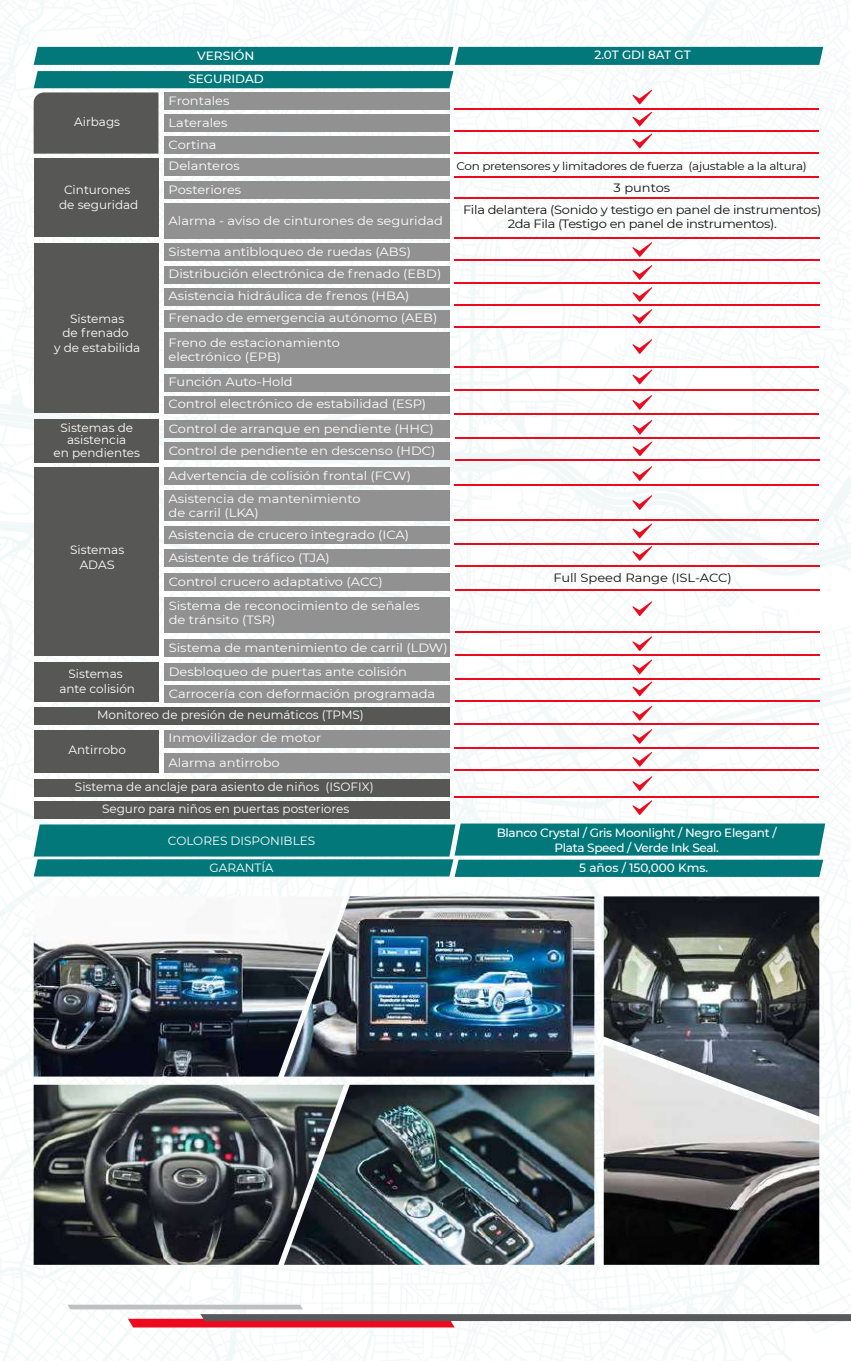
<style>
.page{position:relative;width:851px;height:1361px;background:#fff}
.page>*{position:absolute;margin:0;border:0;box-sizing:border-box;transform-origin:0 0}
.t1{font:12px/24px "Montserrat";color:#fff;scale:1.08 1}
.t2{font:12px/14.4px "Montserrat";color:#fff;text-align:center}
.t3{font:12px/21.8px "Montserrat";letter-spacing:-.025em;color:#13100d;text-align:center;scale:1.08 1}
.t4{font:500 12px/14.4px "Montserrat";letter-spacing:-.025em;color:#fff;text-align:center}
.t5{font:500 12px "Montserrat";color:#fff}
.t6{font:12px "Montserrat";color:#13100d;scale:1.08 1}
.t7{font:11px "Montserrat";letter-spacing:-.025em;color:#13100d;scale:1.08 1}
</style>
<div class="page">
<img style="left:1px;top:0;width:849px;height:1360px">
<svg style="left:67px;top:1304px;width:783px;height:23px"></svg>
<hr style="left:454px;top:108px;width:365px;height:2px;background:#eb0a1e">
<hr style="left:454px;top:176px;width:365px;height:2px;background:#eb0a1e">
<hr style="left:454px;top:198px;width:365px;height:1px;background:#eb0a1e">
<hr style="left:454px;top:237px;width:365px;height:2px;background:#eb0a1e">
<hr style="left:454px;top:259px;width:365px;height:2px;background:#eb0a1e">
<hr style="left:454px;top:283px;width:365px;height:1px;background:#eb0a1e">
<hr style="left:454px;top:367px;width:365px;height:1px;background:#eb0a1e">
<hr style="left:454px;top:413px;width:365px;height:2px;background:#eb0a1e">
<hr style="left:455px;top:437px;width:364px;height:2px;background:#eb0a1e">
<hr style="left:455px;top:459px;width:364px;height:2px;background:#eb0a1e">
<hr style="left:454px;top:484px;width:365px;height:2px;background:#eb0a1e">
<hr style="left:454px;top:519px;width:365px;height:2px;background:#eb0a1e">
<hr style="left:454px;top:543px;width:365px;height:1px;background:#eb0a1e">
<hr style="left:454px;top:747px;width:365px;height:2px;background:#eb0a1e">
<hr style="left:454px;top:769px;width:365px;height:2px;background:#eb0a1e">
<hr style="left:454px;top:796px;width:365px;height:1px;background:#eb0a1e">
<hr style="left:454px;top:723px;width:365px;height:2px;background:#eb0a1e">
<hr style="left:454px;top:130px;width:365px;height:2px;background:#eb0a1e">
<hr style="left:454px;top:390px;width:365px;height:1px;background:#eb0a1e">
<hr style="left:454px;top:152px;width:365px;height:2px;background:#eb0a1e">
<hr style="left:454px;top:305px;width:365px;height:1px;background:#eb0a1e">
<hr style="left:454px;top:327px;width:365px;height:1px;background:#eb0a1e">
<hr style="left:454px;top:565px;width:365px;height:2px;background:#eb0a1e">
<hr style="left:454px;top:589px;width:365px;height:2px;background:#eb0a1e">
<hr style="left:454px;top:631px;width:365px;height:1px;background:#eb0a1e">
<hr style="left:454px;top:654px;width:365px;height:2px;background:#eb0a1e">
<hr style="left:454px;top:678px;width:365px;height:2px;background:#eb0a1e">
<hr style="left:454px;top:700px;width:365px;height:2px;background:#eb0a1e">
<svg style="left:632px;top:242px;width:20px;height:15px"></svg>
<svg style="left:632px;top:265px;width:20px;height:15px"></svg>
<svg style="left:632px;top:395px;width:20px;height:15px"></svg>
<svg style="left:632px;top:419px;width:20px;height:15px"></svg>
<svg style="left:632px;top:441px;width:20px;height:15px"></svg>
<svg style="left:632px;top:466px;width:20px;height:15px"></svg>
<svg style="left:632px;top:495px;width:20px;height:15px"></svg>
<svg style="left:632px;top:523px;width:20px;height:15px"></svg>
<svg style="left:632px;top:729px;width:20px;height:15px"></svg>
<svg style="left:632px;top:752px;width:20px;height:15px"></svg>
<svg style="left:632px;top:776px;width:20px;height:15px"></svg>
<svg style="left:632px;top:800px;width:20px;height:15px"></svg>
<svg style="left:632px;top:89px;width:20px;height:15px"></svg>
<svg style="left:34px;top:71px;width:419px;height:83px"></svg>
<div style="left:164px;top:159px;width:285px;height:17px;background:#919191"></div>
<div style="left:164px;top:181px;width:285px;height:17px;background:#919191"></div>
<div style="left:164px;top:203px;width:285px;height:36px;background:#919191"></div>
<div style="left:164px;top:244px;width:285px;height:17px;background:#919191"></div>
<div style="left:164px;top:266px;width:285px;height:17px;background:#919191"></div>
<div style="left:164px;top:332px;width:285px;height:36px;background:#919191"></div>
<div style="left:164px;top:397px;width:285px;height:17px;background:#919191"></div>
<div style="left:164px;top:420px;width:285px;height:18px;background:#919191"></div>
<div style="left:164px;top:443px;width:285px;height:17px;background:#919191"></div>
<div style="left:164px;top:468px;width:285px;height:17px;background:#919191"></div>
<div style="left:164px;top:490px;width:285px;height:31px;background:#919191"></div>
<div style="left:164px;top:526px;width:285px;height:17px;background:#919191"></div>
<div style="left:164px;top:731px;width:285px;height:17px;background:#919191"></div>
<div style="left:164px;top:753px;width:285px;height:20px;background:#919191"></div>
<div style="left:34px;top:779px;width:415px;height:17px;background:#575756"></div>
<div style="left:34px;top:802px;width:415px;height:17px;background:#575756"></div>
<div style="left:34px;top:159px;width:124px;height:78px;background:#575756"></div>
<div style="left:34px;top:244px;width:124px;height:169px;background:#575756"></div>
<div style="left:34px;top:419px;width:125px;height:43px;background:#575756"></div>
<div style="left:34px;top:468px;width:124px;height:188px;background:#575756"></div>
<div style="left:34px;top:662px;width:124px;height:39px;background:#575756"></div>
<div style="left:34px;top:731px;width:124px;height:42px;background:#575756"></div>
<div style="left:164px;top:92px;width:285px;height:18px;background:#919191"></div>
<svg style="left:34px;top:823px;width:791px;height:54px;background:#1a8587"></svg>
<svg style="left:632px;top:111px;width:20px;height:15px"></svg>
<div style="left:164px;top:114px;width:285px;height:18px;background:#919191"></div>
<div style="left:164px;top:374px;width:285px;height:17px;background:#919191"></div>
<svg style="left:632px;top:706px;width:20px;height:15px"></svg>
<div style="left:34px;top:707px;width:415px;height:17px;background:#575756"></div>
<div style="left:34px;top:47px;width:789px;height:18px;background:#02787b"></div>
<svg style="left:632px;top:133px;width:20px;height:15px"></svg>
<div style="left:164px;top:136px;width:285px;height:18px;background:#919191"></div>
<svg style="left:632px;top:287px;width:20px;height:15px"></svg>
<div style="left:164px;top:288px;width:285px;height:17px;background:#919191"></div>
<div style="left:164px;top:310px;width:285px;height:17px;background:#919191"></div>
<svg style="left:632px;top:546px;width:20px;height:15px"></svg>
<div style="left:164px;top:549px;width:285px;height:17px;background:#919191"></div>
<div style="left:164px;top:573px;width:285px;height:17px;background:#919191"></div>
<svg style="left:632px;top:601px;width:20px;height:15px"></svg>
<div style="left:164px;top:597px;width:285px;height:35px;background:#919191"></div>
<div style="left:164px;top:639px;width:285px;height:17px;background:#919191"></div>
<div style="left:164px;top:663px;width:285px;height:17px;background:#919191"></div>
<div style="left:164px;top:685px;width:285px;height:17px;background:#919191"></div>
<svg style="left:632px;top:309px;width:20px;height:15px"></svg>
<svg style="left:632px;top:339px;width:20px;height:15px"></svg>
<svg style="left:632px;top:369px;width:20px;height:15px"></svg>
<svg style="left:632px;top:659px;width:20px;height:15px"></svg>
<svg style="left:632px;top:636px;width:20px;height:15px"></svg>
<svg style="left:632px;top:681px;width:20px;height:15px"></svg>
<img style="left:34px;top:896px;width:250px;height:180px">
<img style="left:34px;top:1084px;width:250px;height:180px">
<img style="left:284px;top:1084px;width:310px;height:180px">
<img style="left:603px;top:896px;width:216px;height:148px">
<img style="left:284px;top:896px;width:310px;height:180px">
<img style="left:603px;top:1044px;width:216px;height:220px">
<p class="t5" style="left:197px;top:47px;width:59px">VERSIÓN</p>
<p class="t5" style="left:188px;top:70px;width:77px">SEGURIDAD</p>
<p class="t2" style="left:74px;top:115px;width:47px">Airbags</p>
<p class="t2" style="left:59px;top:182px;width:81px">Cinturones de seguridad</p>
<p class="t2" style="left:54px;top:311px;width:88px">Sistemas<br>de frenado<br>y de estabilida</p>
<p class="t2" style="left:53px;top:420px;width:88px;line-height:12.8px">Sistemas de asistencia<br>en pendientes</p>
<p class="t2" style="left:70px;top:542px;width:56px">Sistemas<br>ADAS</p>
<p class="t2" style="left:59px;top:666px;width:77px">Sistemas ante colisión</p>
<p class="t1" style="left:169px;top:88px;width:58px">Frontales</p>
<p class="t1" style="left:169px;top:110px;width:56px">Laterales</p>
<p class="t1" style="left:169px;top:132px;width:46px">Cortina</p>
<p class="t1" style="left:169px;top:153px;width:69px">Delanteros<br>Posteriores</p>
<p class="t1" style="left:169px;top:208px;width:255px">Alarma - aviso de cinturones de seguridad</p>
<p class="t1" style="left:169px;top:240px;width:254px;line-height:22.4px">Sistema antibloqueo de ruedas (ABS)<br>Distribución electrónica de frenado (EBD)</p>
<p class="t1" style="left:169px;top:284px;width:250px;line-height:22px">Asistencia hidráulica de frenos (HBA)<br>Frenado de emergencia autónomo (AEB)</p>
<p class="t1" style="left:169px;top:335px;width:160px;line-height:14.4px">Freno de estacionamiento electrónico (EPB)</p>
<p class="t1" style="left:169px;top:390px;width:247px;line-height:25.2px">Control electrónico de estabilidad (ESP)<br>Control de arranque en pendiente (HHC)</p>
<p class="t1" style="left:169px;top:438px;width:248px;line-height:25.2px">Control de pendiente en descenso (HDC)<br>Advertencia de colisión frontal (FCW)</p>
<p class="t1" style="left:169px;top:491px;width:179px;line-height:14.4px">Asistencia de mantenimiento de carril (LKA)</p>
<p class="t1" style="left:169px;top:523px;width:224px">Asistencia de crucero integrado (ICA)</p>
<p class="t1" style="left:169px;top:369px;width:116px">Función Auto-Hold</p>
<p class="t1" style="left:169px;top:545px;width:234px">Asistente de tráfico (TJA)<br>Control crucero adaptativo (ACC)<br>Sistema de reconocimiento de señales</p>
<p class="t1" style="left:169px;top:608px;width:100px">de tránsito (TSR)</p>
<p class="t1" style="left:169px;top:635px;width:260px">Sistema de mantenimiento de carril (LDW)<br>Desbloqueo de puertas ante colisión</p>
<p class="t1" style="left:169px;top:681px;width:248px">Carrocería con deformación programada</p>
<p class="t2" style="left:97px;top:707px;width:268px">Monitoreo de presión de neumáticos (TPMS)</p>
<p class="t1" style="left:169px;top:725px;width:143px;line-height:25px">Inmovilizador de motor<br>Alarma antirrobo</p>
<p class="t2" style="left:68px;top:742px;width:59px">Antirrobo</p>
<p class="t2" style="left:75px;top:776px;width:300px;line-height:21.8px">Sistema de anclaje para asiento de niños (ISOFIX)<br>Seguro para niños en puertas posteriores</p>
<p class="t2" style="left:168px;top:833px;width:149px">COLORES DISPONIBLES</p>
<p class="t2" style="left:209px;top:860px;width:66px">GARANTÍA</p>
<p class="t5" style="left:594px;top:47px;width:98px">2.0T GDI 8AT GT</p>
<p class="t7" style="left:456px;top:159px;width:326px">Con pretensores y limitadores de fuerza (ajustable a la altura)</p>
<p class="t3" style="left:463px;top:176px;width:333px">3 puntos<br>Fila delantera (Sonido y testigo en panel de instrumentos)</p>
<p class="t3" style="left:507px;top:213px;width:251px">2da Fila (Testigo en panel de instrumentos).</p>
<p class="t6" style="left:553px;top:570px;width:167px">Full Speed Range (ISL-ACC)</p>
<p class="t4" style="left:496px;top:825px;width:281px">Blanco Crystal / Gris Moonlight / Negro Elegant /<br>Plata Speed / Verde Ink Seal.</p>
<p class="t5" style="left:579px;top:860px;width:130px">5 años / 150,000 Kms.</p>
</div>
